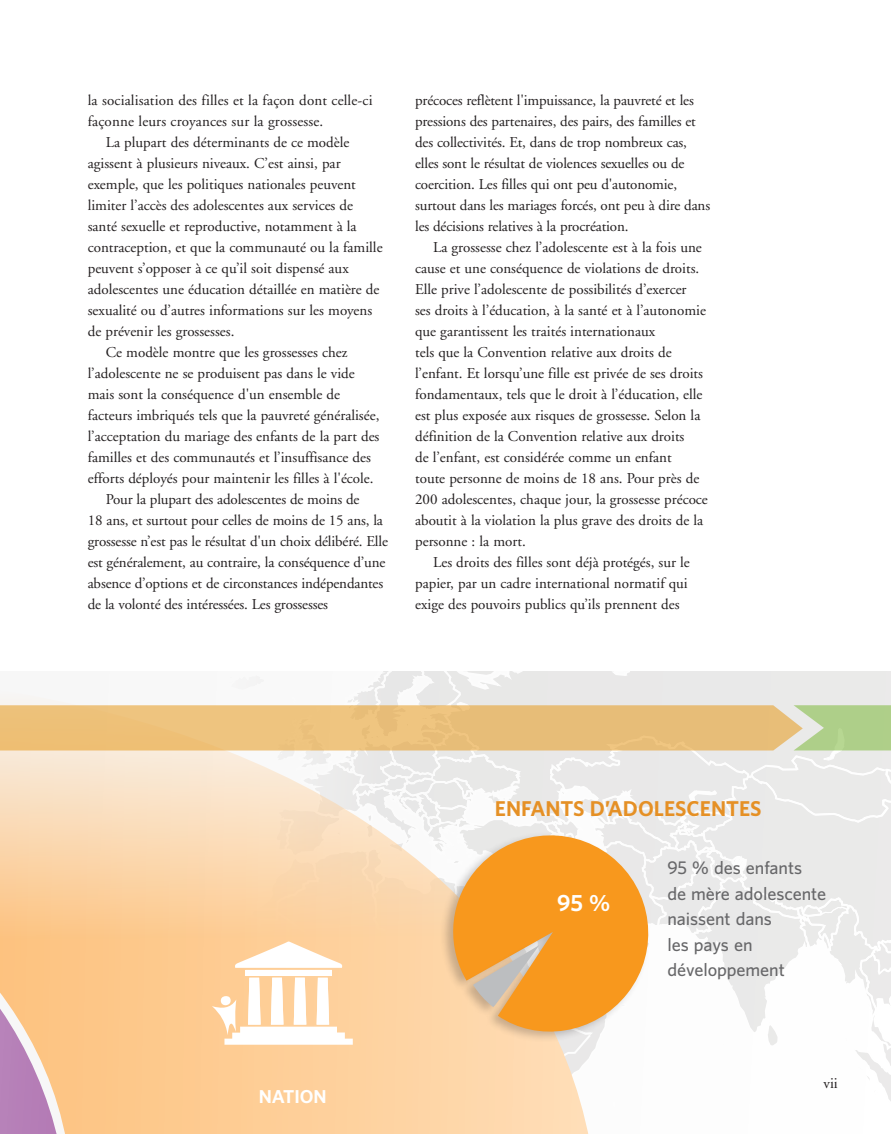
<style>
.page{position:relative;width:891px;height:1134px;background:#fff}
.page>*{position:absolute;margin:0;border:0;box-sizing:border-box;transform-origin:0 0}
.t1{font:700 21px "UNFPA";color:#fff}
.t2{font:700 19.5px "UNFPA";color:#e59025}
.t3{font:700 16.95px "UNFPA";letter-spacing:-.005em;color:#fff}
.t4{font:600 16.5px/25.5px "UNFPA";letter-spacing:-.005em;color:#676769}
.t5{font:15px/21px "Adobe Garamond";color:#231f20}
</style>
<div class="page">
<svg style="left:0;top:672px;width:891px;height:462px"></svg>
<p class="t5" style="left:88px;top:90px;width:286px">la socialisation des filles et la façon dont celle-ci</p>
<p class="t5" style="left:88px;top:111px;width:237px">façonne leurs croyances sur la grossesse.</p>
<p class="t5" style="left:106px;top:132px;width:245px">La plupart des déterminants de ce modèle</p>
<p class="t5" style="left:88px;top:153px;width:254px">agissent à plusieurs niveaux. C’est ainsi, par</p>
<p class="t5" style="left:88px;top:174px;width:270px">exemple, que les politiques nationales peuvent</p>
<p class="t5" style="left:88px;top:195px;width:267px">limiter l’accès des adolescentes aux services de</p>
<p class="t5" style="left:88px;top:216px;width:270px">santé sexuelle et reproductive, notamment à la</p>
<p class="t5" style="left:88px;top:237px;width:296px">contraception, et que la communauté ou la famille</p>
<p class="t5" style="left:88px;top:258px;width:263px">peuvent s’opposer à ce qu’il soit dispensé aux</p>
<p class="t5" style="left:88px;top:279px;width:293px">adolescentes une éducation détaillée en matière de</p>
<p class="t5" style="left:88px;top:300px;width:286px">sexualité ou d’autres informations sur les moyens</p>
<p class="t5" style="left:88px;top:321px;width:148px">de prévenir les grossesses.</p>
<p class="t5" style="left:106px;top:342px;width:243px">Ce modèle montre que les grossesses chez</p>
<p class="t5" style="left:88px;top:363px;width:269px">l’adolescente ne se produisent pas dans le vide</p>
<p class="t5" style="left:88px;top:384px;width:254px">mais sont la conséquence d'un ensemble de</p>
<p class="t5" style="left:88px;top:405px;width:293px">facteurs imbriqués tels que la pauvreté généralisée,</p>
<p class="t5" style="left:88px;top:426px;width:293px">l’acceptation du mariage des enfants de la part des</p>
<p class="t5" style="left:88px;top:447px;width:285px">familles et des communautés et l’insuffisance des</p>
<p class="t5" style="left:88px;top:468px;width:287px">efforts déployés pour maintenir les filles à l'école.</p>
<p class="t5" style="left:106px;top:489px;width:255px">Pour la plupart des adolescentes de moins de</p>
<p class="t5" style="left:88px;top:510px;width:297px">18 ans, et surtout pour celles de moins de 15 ans, la</p>
<p class="t5" style="left:88px;top:531px;width:302px">grossesse n’est pas le résultat d'un choix délibéré. Elle</p>
<p class="t5" style="left:88px;top:552px;width:299px">est généralement, au contraire, la conséquence d’une</p>
<p class="t5" style="left:88px;top:573px;width:297px">absence d’options et de circonstances indépendantes</p>
<p class="t5" style="left:88px;top:594px;width:242px">de la volonté des intéressées. Les grossesses</p>
<p class="t5" style="left:415px;top:90px;width:297px">précoces reflètent l'impuissance, la pauvreté et les pressions des partenaires, des pairs, des familles et des collectivités. Et, dans de trop nombreux cas, elles sont le résultat de violences sexuelles ou de coercition. Les filles qui ont peu d'autonomie, surtout dans les mariages forcés, ont peu à dire dans les décisions relatives à la procréation.</p>
<p class="t5" style="left:415px;top:237px;width:294px;text-indent:18px">La grossesse chez l’adolescente est à la fois une cause et une conséquence de violations de droits.<br>Elle prive l’adolescente de possibilités d’exercer<br>ses droits à l’éducation, à la santé et à l’autonomie que garantissent les traités internationaux<br>tels que la Convention relative aux droits de l’enfant. Et lorsqu’une fille est privée de ses droits fondamentaux, tels que le droit à l’éducation, elle est plus exposée aux risques de grossesse. Selon la définition de la Convention relative aux droits<br>de l’enfant, est considérée comme un enfant<br>toute personne de moins de 18 ans. Pour près de 200 adolescentes, chaque jour, la grossesse précoce aboutit à la violation la plus grave des droits de la personne : la mort.</p>
<p class="t5" style="left:415px;top:552px;width:276px;text-indent:18px">Les droits des filles sont déjà protégés, sur le papier, par un cadre international normatif qui exige des pouvoirs publics qu’ils prennent des</p>
<p class="t3" style="left:259px;top:1085px;width:69px">NATION</p>
<h2 class="t2" style="left:495px;top:795px;width:268px">ENFANTS D’ADOLESCENTES</h2>
<h1 class="t1" style="left:557px;top:889px;width:54px">95 %</h1>
<p class="t4" style="left:667px;top:854px;width:160px">95 % des enfants<br>de mère adolescente naissent dans<br>les pays en développement</p>
<p class="t5" style="left:824px;top:1073px;width:16px">vii</p>
</div>
